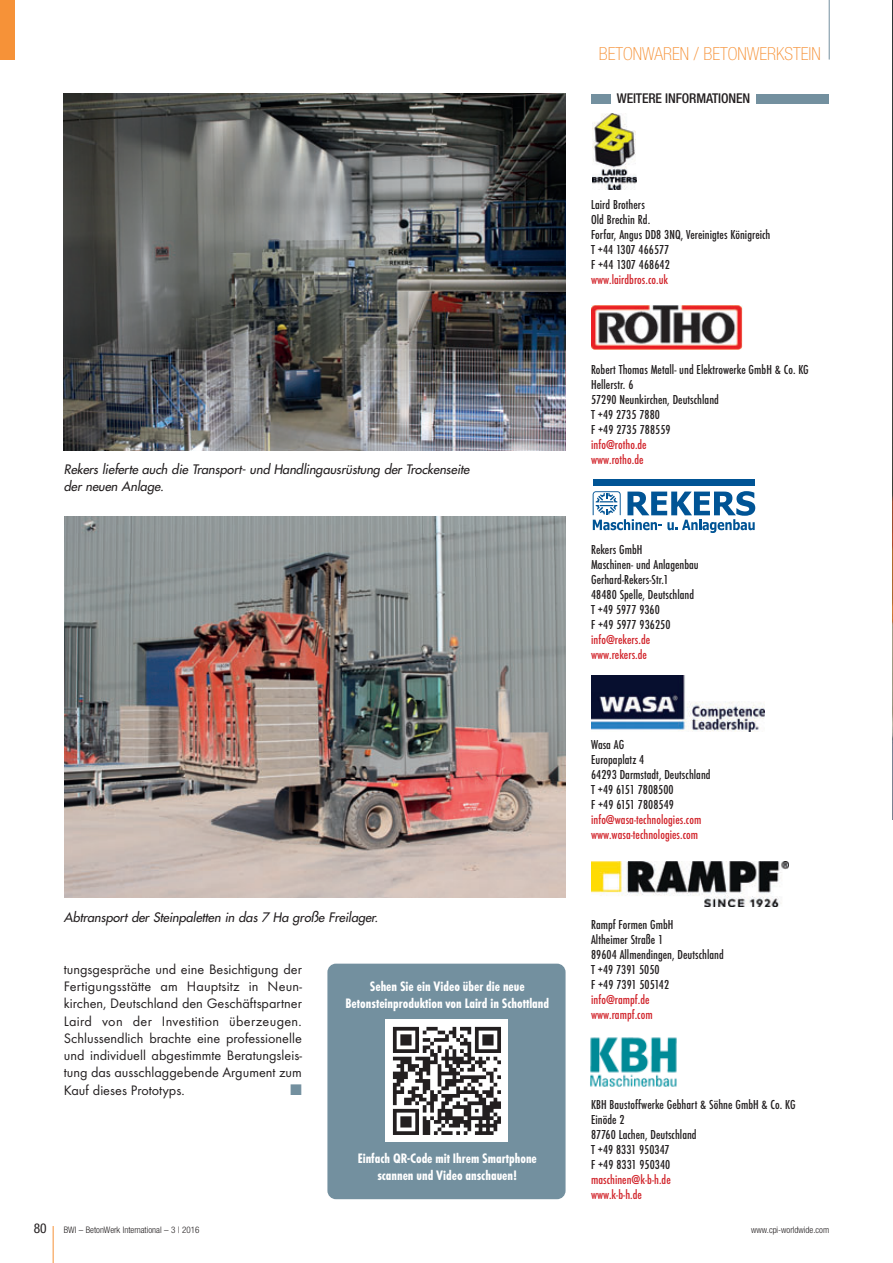
<style>
.page{position:relative;width:893px;height:1263px;background:#fff}
.page>*{position:absolute;margin:0;border:0;box-sizing:border-box;transform-origin:0 0}
.t1{font:100 condensed 18px "Helvetica Neue";color:#f69238}
.t2{font:14.25px/17.2px "Futura T";color:#231f20;text-align:justify}
.t3{font:700 condensed 14.25px/17.2px "Futura T";color:#fff;text-align:center}
.t4{font:14.25px "European Pi Three";color:#73909f}
.t5{font:500 condensed 13.5px/15px "Futura T";letter-spacing:.005em;color:#231f20}
.t6{font:500 condensed 13.5px/15px "Futura T";letter-spacing:.005em;color:#d1232a}
.t7{font:500 condensed 13.5px "Helvetica Neue";letter-spacing:-.01em;color:#231f20}
.t8{font:condensed 13.5px "Helvetica Neue";color:#231f20}
.t9{font:italic 12.75px/17.2px "Futura";letter-spacing:-.005em;color:#231f20}
.t10{font:300 condensed 9px "Helvetica Neue";color:#231f20}
</style>
<div class="page">
<hr style="left:53px;top:1226px;width:1px;height:37px;background:#f69238">
<hr style="left:829px;top:0;width:1px;height:60px;background:#73909f">
<div style="left:0;top:0;width:15px;height:60px;background:#f69238"></div>
<img style="left:592px;top:114px;width:45px;height:76px">
<div style="left:591px;top:94px;width:19px;height:9px;background:#73909f"></div>
<div style="left:756px;top:94px;width:73px;height:9px;background:#73909f"></div>
<img style="left:592px;top:305px;width:151px;height:44px">
<svg style="left:593px;top:491px;width:162px;height:42px"></svg>
<div style="left:593px;top:479px;width:161px;height:6px;background:#005495"></div>
<img style="left:592px;top:676px;width:172px;height:55px">
<img style="left:592px;top:861px;width:196px;height:46px">
<img style="left:590px;top:1037px;width:87px;height:50px">
<img style="left:64px;top:516px;width:502px;height:381px">
<img style="left:64px;top:94px;width:502px;height:356px">
<div style="left:327px;top:964px;width:239px;height:235px;background:#73909f;border-radius:9px"></div>
<div style="left:386px;top:1019px;width:122px;height:123px;background:#fff"></div>
<svg style="left:393px;top:1027px;width:108px;height:108px"></svg>
<hr style="left:892px;top:836px;width:1px;height:427px;background:#a6a6a6">
<img style="left:892px;top:0;width:1px;height:819px">
<h1 class="t1" style="left:599px;top:47px;width:223px">BETONWAREN / BETONWERKSTEIN</h1>
<p class="t7" style="left:617px;top:94px;width:135px">WEITERE INFORMATIONEN</p>
<p class="t9" style="left:64px;top:461px;width:409px">Rekers lieferte auch die Transport- und Handlingausrüstung der Trockenseite der neuen Anlage.</p>
<p class="t9" style="left:64px;top:910px;width:318px">Abtransport der Steinpaletten in das 7 Ha große Freilager.</p>
<p class="t2" style="left:64px;top:962px;width:240px">tungsgespräche und eine Besichtigung der Fertigungsstätte am Hauptsitz in Neun - kirchen, Deutschland den Geschäftspartner Laird von der Investition überzeugen.<br>Schluss endlich brachte eine professionelle und individuell abgestimmte Beratungsleis - tung das ausschlaggebende Argument zum Kauf dieses Prototyps.</p>
<p class="t4" style="left:290px;top:1081px;width:13px">-</p>
<p class="t3" style="left:345px;top:978px;width:205px">Sehen Sie ein Video über die neue<br>Betonsteinproduktion von Laird in Schottland</p>
<p class="t3" style="left:358px;top:1151px;width:181px">Einfach QR-Code mit Ihrem Smartphone scannen und Video anschauen!</p>
<p class="t5" style="left:591px;top:198px;width:181px">Laird Brothers<br>Old Brechin Rd.<br>Forfar, Angus DD8 3NQ, Vereinigtes Königreich<br>T +44 1307 466577<br>F +44 1307 468642</p>
<p class="t6" style="left:591px;top:273px;width:79px">www.lairdbros.co.uk</p>
<p class="t5" style="left:591px;top:363px;width:219px">Robert Thomas Metall- und Elektrowerke GmbH &amp; Co. KG<br>Hellerstr. 6<br>57290 Neunkirchen, Deutschland<br>T +49 2735 7880<br>F +49 2735 788559</p>
<p class="t6" style="left:591px;top:438px;width:57px">info@rotho.de www.rotho.de</p>
<p class="t5" style="left:591px;top:543px;width:109px">Rekers GmbH<br>Maschinen- und Anlagenbau<br>Gerhard-Rekers-Str.1<br>48480 Spelle, Deutschland<br>T +49 5977 9360<br>F +49 5977 936250</p>
<p class="t6" style="left:591px;top:633px;width:61px">info@rekers.de www.rekers.de</p>
<p class="t5" style="left:591px;top:738px;width:121px">Wasa AG<br>Europaplatz 4<br>64293 Darmstadt, Deutschland<br>T +49 6151 7808500<br>F +49 6151 7808549</p>
<p class="t6" style="left:591px;top:813px;width:112px">info@wasa-technologies.com www.wasa-technologies.com</p>
<p class="t5" style="left:591px;top:918px;width:134px">Rampf Formen GmbH<br>Altheimer Straße 1<br>89604 Allmendingen, Deutschland<br>T +49 7391 5050<br>F +49 7391 505142</p>
<p class="t6" style="left:591px;top:993px;width:63px">info@rampf.de www.rampf.com</p>
<p class="t5" style="left:591px;top:1098px;width:206px">KBH Baustoffwerke Gebhart &amp; Söhne GmbH &amp; Co. KG<br>Einöde 2<br>87760 Lachen, Deutschland<br>T +49 8331 950347<br>F +49 8331 950340</p>
<p class="t6" style="left:591px;top:1173px;width:81px">maschinen@k-b-h.de www.k-b-h.de</p>
<p class="t8" style="left:34px;top:1223px;width:14px">80</p>
<p class="t10" style="left:64px;top:1226px;width:137px">BWI – BetonWerk International – 3 | 2016</p>
<p class="t10" style="left:751px;top:1226px;width:79px">www.cpi-worldwide.com</p>
</div>
